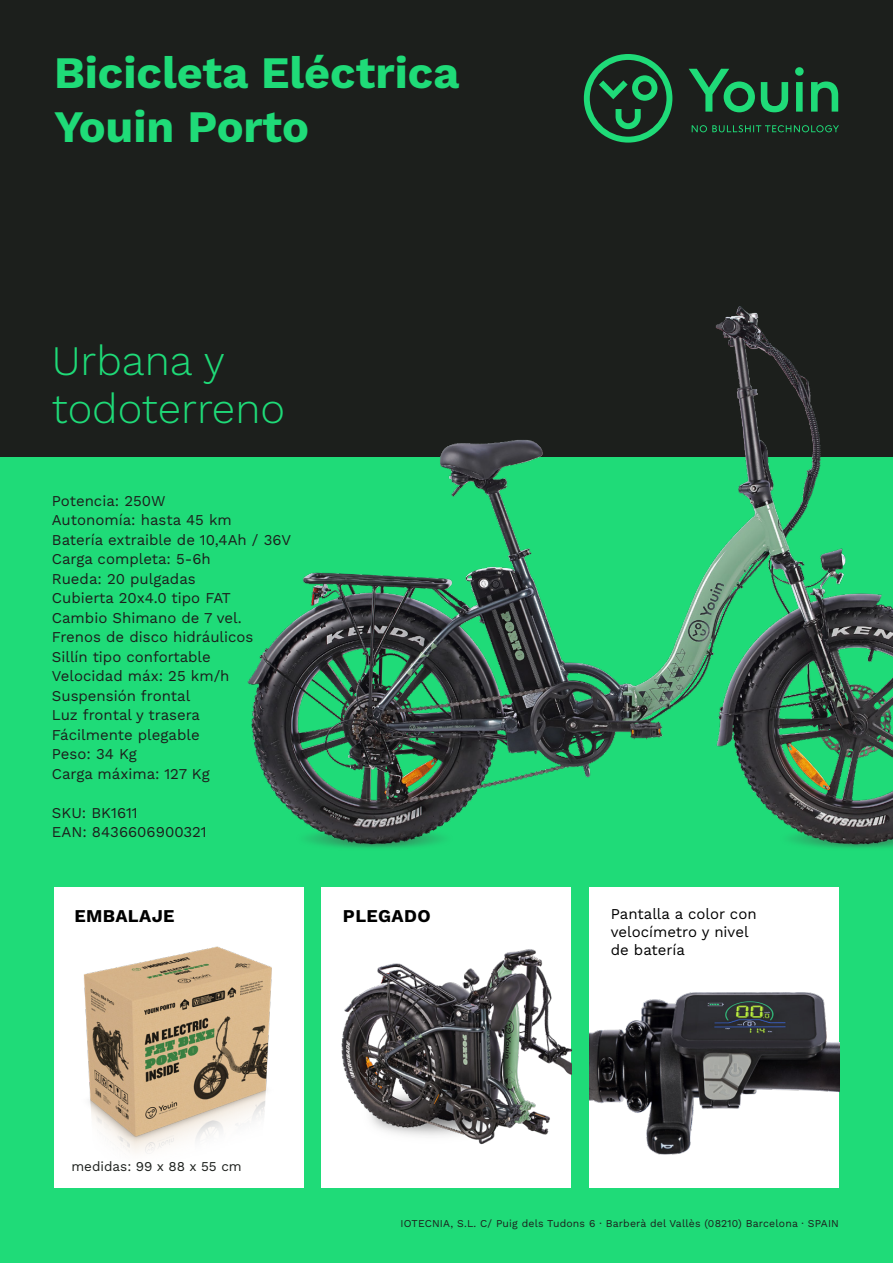
<style>
.page{position:relative;width:893px;height:1263px;background:#1fdb78}
.page>*{position:absolute;margin:0;border:0;box-sizing:border-box;transform-origin:0 0}
.t1{font:700 45px "Work Sans";color:#1fdb78}
.t2{font:300 42px "Work Sans";color:#1fdb78}
.t3{font:700 18px "Work Sans";letter-spacing:.02em;color:#000}
.t4{font:15px "Work Sans";color:#1c1f1c}
.t5{font:15px "Work Sans";color:#000}
.t6{font:13.5px "Work Sans";color:#1c1f1c}
.t7{font:10.5px "Work Sans";letter-spacing:.015em;color:#1c1f1c}
</style>
<div class="page">
<div style="left:0;top:0;width:893px;height:457px;background:#1c1f1c"></div>
<svg style="left:584px;top:54px;width:255px;height:89px"></svg>
<div style="left:54px;top:887px;width:250px;height:301px;background:#fff"></div>
<img style="left:83px;top:946px;width:189px;height:208px">
<div style="left:322px;top:887px;width:249px;height:301px;background:#fff"></div>
<img style="left:341px;top:949px;width:230px;height:196px">
<div style="left:589px;top:887px;width:250px;height:301px;background:#fff"></div>
<img style="left:589px;top:992px;width:250px;height:163px">
<img style="left:247px;top:306px;width:646px;height:612px">
<p class="t1" style="left:54px;top:39px;width:407px">Bicicleta Eléctrica</p>
<p class="t1" style="left:54px;top:93px;width:257px">Youin Porto</p>
<p class="t2" style="left:52px;top:329px;width:174px">Urbana y</p>
<p class="t2" style="left:52px;top:377px;width:235px">todoterreno</p>
<p class="t4" style="left:52px;top:489px;width:115px">Potencia: 250W</p>
<p class="t4" style="left:52px;top:509px;width:181px">Autonomía: hasta 45 km</p>
<p class="t4" style="left:52px;top:528px;width:241px">Batería extraible de 10,4Ah / 36V</p>
<p class="t4" style="left:52px;top:548px;width:160px">Carga completa: 5-6h</p>
<p class="t4" style="left:52px;top:567px;width:145px">Rueda: 20 pulgadas</p>
<p class="t4" style="left:52px;top:587px;width:181px">Cubierta 20x4.0 tipo FAT</p>
<p class="t4" style="left:52px;top:606px;width:191px">Cambio Shimano de 7 vel.</p>
<p class="t4" style="left:52px;top:626px;width:203px">Frenos de disco hidráulicos</p>
<p class="t4" style="left:52px;top:645px;width:160px">Sillín tipo confortable</p>
<p class="t4" style="left:52px;top:665px;width:179px">Velocidad máx: 25 km/h</p>
<p class="t4" style="left:52px;top:684px;width:140px">Suspensión frontal</p>
<p class="t4" style="left:52px;top:704px;width:150px">Luz frontal y trasera</p>
<p class="t4" style="left:52px;top:723px;width:149px">Fácilmente plegable</p>
<p class="t4" style="left:52px;top:743px;width:86px">Peso: 34 Kg</p>
<p class="t4" style="left:52px;top:762px;width:159px">Carga máxima: 127 Kg</p>
<p class="t4" style="left:52px;top:801px;width:87px">SKU: BK1611</p>
<p class="t4" style="left:52px;top:821px;width:156px">EAN: 8436606900321</p>
<p class="t3" style="left:74px;top:902px;width:102px">EMBALAJE</p>
<p class="t3" style="left:343px;top:902px;width:89px">PLEGADO</p>
<p class="t6" style="left:71px;top:1156px;width:172px">medidas: 99 x 88 x 55 cm</p>
<p class="t5" style="left:611px;top:903px;width:147px">Pantalla a color con</p>
<p class="t5" style="left:611px;top:921px;width:139px">velocímetro y nivel</p>
<p class="t5" style="left:611px;top:939px;width:76px">de batería</p>
<p class="t7" style="left:400px;top:1216px;width:440px">IOTECNIA, S.L. C/ Puig dels Tudons 6 · Barberà del Vallès (08210) Barcelona · SPAIN</p>
</div>
